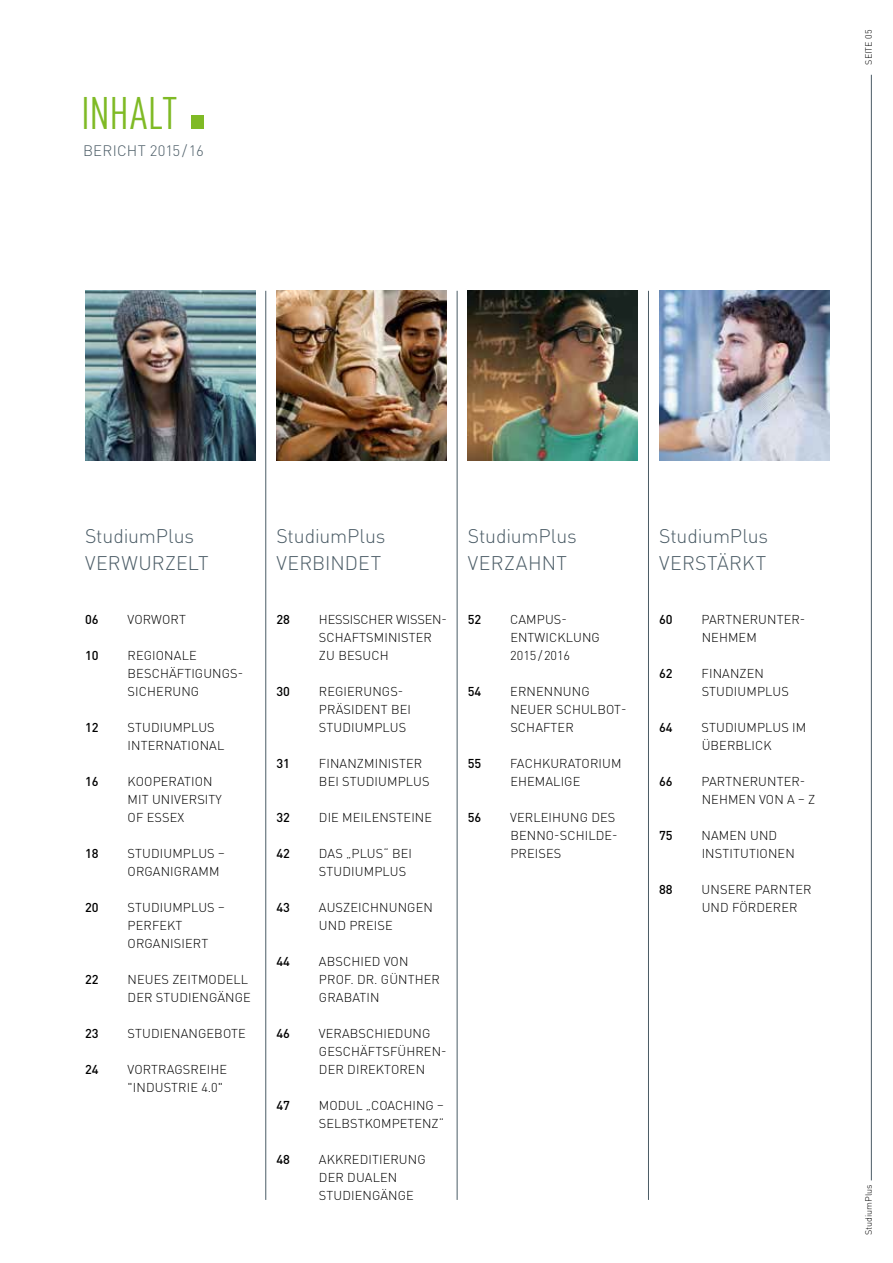
<style>
.page{position:relative;width:893px;height:1263px;background:#fff}
.page>*{position:absolute;margin:0;border:0;box-sizing:border-box;transform-origin:0 0}
.t1{font:condensed 45px "DIN Pro";letter-spacing:-.005em;color:#7fba25}
.t2{font:300 19.5px/27px "DIN Pro";letter-spacing:-.005em;color:#4b5c66}
.t3{font:300 15px "DIN Pro";letter-spacing:.015em;color:#4b5c66}
.t4{font:300 12.75px/18px "DIN Pro";letter-spacing:.01em;color:#000}
.t5{font:500 12.75px "DIN Pro";color:#000}
.t6{font:300 9px "DIN Pro";color:#000}
</style>
<div class="page">
<hr style="left:871px;top:75px;width:1px;height:1105px;background:#4b5c66">
<div style="left:191px;top:115px;width:13px;height:14px;background:#7fba25"></div>
<hr style="left:265px;top:291px;width:1px;height:909px;background:#4b5c66">
<hr style="left:457px;top:291px;width:1px;height:909px;background:#4b5c66">
<hr style="left:648px;top:291px;width:1px;height:909px;background:#4b5c66">
<img style="left:85px;top:291px;width:170px;height:170px">
<img style="left:276px;top:291px;width:170px;height:170px">
<img style="left:468px;top:291px;width:170px;height:170px">
<img style="left:659px;top:291px;width:170px;height:170px">
<h1 class="t1" style="left:81px;top:80px;width:98px">INHALT</h1>
<p class="t3" style="left:83px;top:140px;width:122px">BERICHT 2015/16</p>
<p class="t6" style="left:862px;top:65px;width:36px;rotate:-90deg">SEITE 05</p>
<h2 class="t2" style="left:85px;top:521px;width:125px">StudiumPlus<br>VERWURZELT</h2>
<h2 class="t2" style="left:276px;top:521px;width:111px">StudiumPlus<br>VERBINDET</h2>
<h2 class="t2" style="left:468px;top:521px;width:111px">StudiumPlus<br>VERZAHNT</h2>
<h2 class="t2" style="left:659px;top:521px;width:111px">StudiumPlus<br>VERSTÄRKT</h2>
<p class="t5" style="left:85px;top:610px;width:15px">06</p>
<p class="t4" style="left:128px;top:610px;width:60px">VORWORT</p>
<p class="t5" style="left:85px;top:646px;width:15px">10</p>
<p class="t4" style="left:128px;top:646px;width:117px">REGIONALE<br>BESCHÄFTIGUNGS-<br>SICHERUNG</p>
<p class="t5" style="left:85px;top:719px;width:15px">12</p>
<p class="t4" style="left:128px;top:718px;width:98px">STUDIUMPLUS<br>INTERNATIONAL</p>
<p class="t5" style="left:85px;top:773px;width:15px">16</p>
<p class="t4" style="left:128px;top:772px;width:96px">KOOPERATION<br>MIT UNIVERSITY<br>OF ESSEX</p>
<p class="t5" style="left:85px;top:845px;width:15px">18</p>
<p class="t4" style="left:128px;top:844px;width:99px">STUDIUMPLUS –<br>ORGANIGRAMM</p>
<p class="t5" style="left:85px;top:899px;width:15px">20</p>
<p class="t4" style="left:128px;top:898px;width:99px">STUDIUMPLUS –<br>PERFEKT<br>ORGANISIERT</p>
<p class="t5" style="left:85px;top:971px;width:15px">22</p>
<p class="t4" style="left:128px;top:970px;width:125px">NEUES ZEITMODELL<br>DER STUDIENGÄNGE</p>
<p class="t5" style="left:85px;top:1025px;width:15px">23</p>
<p class="t4" style="left:128px;top:1024px;width:120px">STUDIENANGEBOTE</p>
<p class="t5" style="left:85px;top:1061px;width:15px">24</p>
<p class="t4" style="left:128px;top:1060px;width:101px">VORTRAGSREIHE "INDUSTRIE 4.0"</p>
<p class="t5" style="left:276px;top:611px;width:15px">28</p>
<p class="t4" style="left:319px;top:610px;width:130px">HESSISCHER WISSEN-<br>SCHAFTSMINISTER<br>ZU BESUCH</p>
<p class="t5" style="left:276px;top:683px;width:15px">30</p>
<p class="t4" style="left:319px;top:682px;width:94px">REGIERUNGS-<br>PRÄSIDENT BEI<br>STUDIUMPLUS</p>
<p class="t5" style="left:276px;top:755px;width:15px">31</p>
<p class="t4" style="left:319px;top:754px;width:112px">FINANZMINISTER<br>BEI STUDIUMPLUS</p>
<p class="t5" style="left:276px;top:809px;width:15px">32</p>
<p class="t4" style="left:319px;top:808px;width:115px">DIE MEILENSTEINE</p>
<p class="t5" style="left:276px;top:845px;width:15px">42</p>
<p class="t4" style="left:319px;top:844px;width:95px">DAS „PLUS“ BEI<br>STUDIUMPLUS</p>
<p class="t5" style="left:276px;top:899px;width:15px">43</p>
<p class="t4" style="left:319px;top:898px;width:115px">AUSZEICHNUNGEN<br>UND PREISE</p>
<p class="t5" style="left:276px;top:953px;width:15px">44</p>
<p class="t4" style="left:319px;top:952px;width:123px">ABSCHIED VON<br>PROF. DR. GÜNTHER<br>GRABATIN</p>
<p class="t5" style="left:276px;top:1025px;width:15px">46</p>
<p class="t4" style="left:319px;top:1024px;width:129px">VERABSCHIEDUNG<br>GESCHÄFTSFÜHREN-<br>DER DIREKTOREN</p>
<p class="t5" style="left:276px;top:1097px;width:15px">47</p>
<p class="t4" style="left:319px;top:1096px;width:127px">MODUL „COACHING –<br>SELBSTKOMPETENZ“</p>
<p class="t5" style="left:276px;top:1151px;width:15px">48</p>
<p class="t4" style="left:319px;top:1150px;width:108px">AKKREDITIERUNG<br>DER DUALEN<br>STUDIENGÄNGE</p>
<p class="t5" style="left:468px;top:611px;width:15px">52</p>
<p class="t4" style="left:510px;top:610px;width:91px">CAMPUS-<br>ENTWICKLUNG<br>2015/2016</p>
<p class="t5" style="left:468px;top:683px;width:15px">54</p>
<p class="t4" style="left:510px;top:682px;width:118px">ERNENNUNG<br>NEUER SCHULBOT-<br>SCHAFTER</p>
<p class="t5" style="left:468px;top:755px;width:15px">55</p>
<p class="t4" style="left:510px;top:754px;width:113px">FACHKURATORIUM<br>EHEMALIGE</p>
<p class="t5" style="left:468px;top:809px;width:15px">56</p>
<p class="t4" style="left:510px;top:808px;width:109px">VERLEIHUNG DES<br>BENNO-SCHILDE-<br>PREISES</p>
<p class="t5" style="left:659px;top:611px;width:15px">60</p>
<p class="t4" style="left:702px;top:610px;width:105px">PARTNERUNTER-<br>NEHMEM</p>
<p class="t5" style="left:659px;top:665px;width:15px">62</p>
<p class="t4" style="left:702px;top:664px;width:89px">FINANZEN<br>STUDIUMPLUS</p>
<p class="t5" style="left:659px;top:719px;width:15px">64</p>
<p class="t4" style="left:702px;top:718px;width:106px">STUDIUMPLUS IM<br>ÜBERBLICK</p>
<p class="t5" style="left:659px;top:773px;width:15px">66</p>
<p class="t4" style="left:702px;top:772px;width:115px">PARTNERUNTER-<br>NEHMEN VON A – Z</p>
<p class="t5" style="left:659px;top:827px;width:15px">75</p>
<p class="t4" style="left:702px;top:826px;width:95px">NAMEN UND<br>INSTITUTIONEN</p>
<p class="t5" style="left:659px;top:881px;width:15px">88</p>
<p class="t4" style="left:702px;top:880px;width:111px">UNSERE PARNTER<br>UND FÖRDERER</p>
<p class="t6" style="left:862px;top:1235px;width:52px;rotate:-90deg">StudiumPlus</p>
</div>
